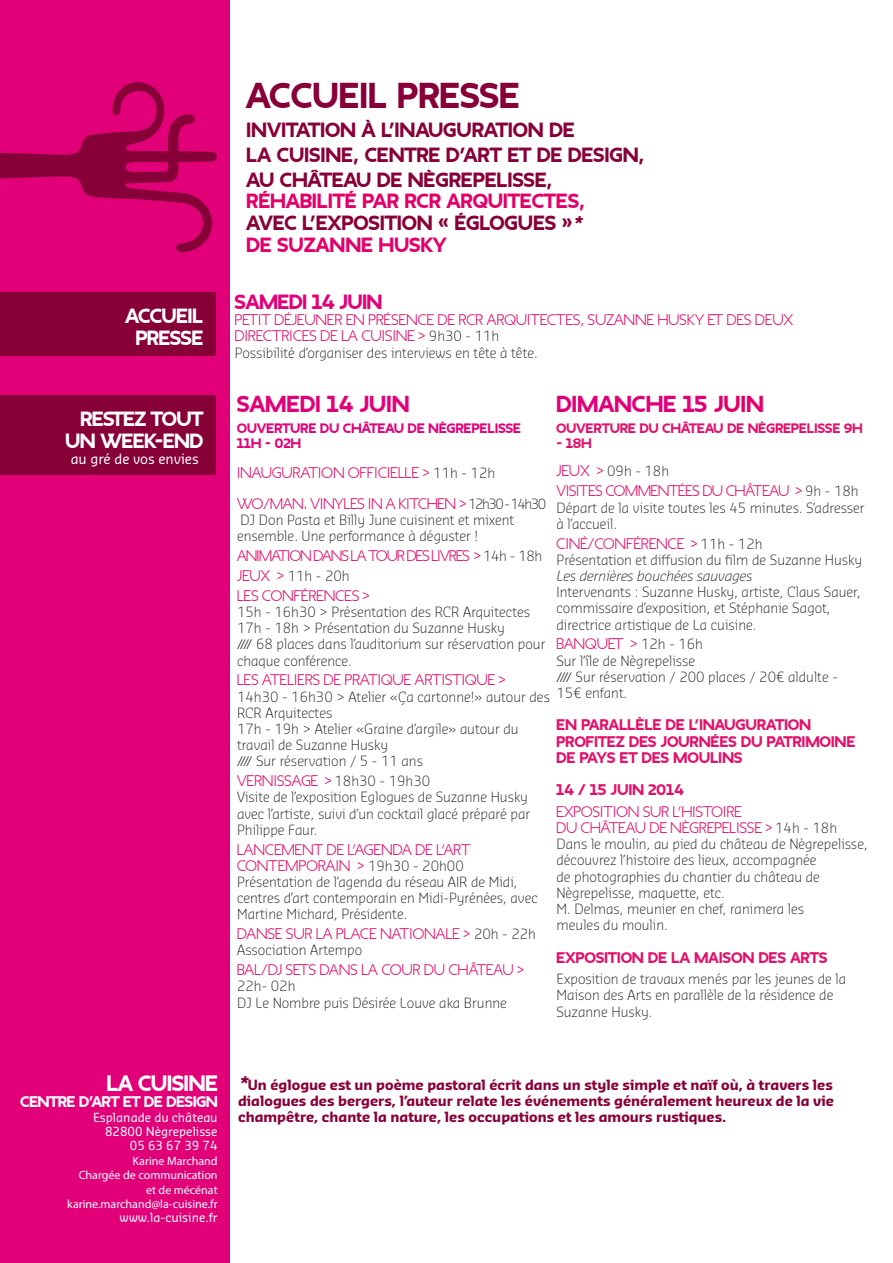
<style>
.page{position:relative;width:893px;height:1263px;background:#fff}
.page>*{position:absolute;margin:0;border:0;box-sizing:border-box;transform-origin:0 0}
.t1{font:700 31.5px "Irma";letter-spacing:.025em;color:#880038}
.t2{font:700 20.25px "Irma";letter-spacing:.025em;color:#e20079}
.t3{font:700 19.5px "Irma";color:#fff}
.t4{font:700 18px "Irma";letter-spacing:.025em;color:#880038}
.t5{font:700 18px "Irma";letter-spacing:.025em;color:#890038}
.t6{font:700 18px "Irma";letter-spacing:.025em;color:#e30069}
.t7{font:700 18px "Irma";color:#fff}
.t8{font:700 18px "Irma";color:#e20079}
.t9{font:300 13.5px/16.2px "Sansa Pro";color:#231f20}
.t10{font:300 13.5px/16.2px "Irma";letter-spacing:.025em;color:#e3106a}
.t11{font:700 13.5px/16.2px "Sansa Pro";color:#890038;text-align:justify}
.t12{font:700 13.5px/16.2px "Irma";letter-spacing:.025em;color:#e3106a}
.t13{font:300 13.5px "Irma";letter-spacing:-.04em;color:#e3106a}
.t14{font:300 13.5px "Irma";color:#e3106a}
.t15{font:700 13.5px "Irma";color:#fff}
.t16{font:13.5px "Sansa Pro";color:#fff}
.t17{font:12px "Myriad Pro";color:#fff}
.t18{font:12px "Sansa Pro";color:#fff}
.t19{font:700 12px "Irma";letter-spacing:.025em;color:#e20079}
.t20{font:700 12px "Irma";letter-spacing:.025em;color:#e3106a}
.s1{font-style:italic}
.s2{font-family:"Sansa Pro";color:#231f20}
.s3{font-family:"Irma";color:#e3106a}
.s4{font-family:"Irma";font-size:12px}
.s5{color:#e30069}
.s6{font-family:"Irma";font-style:italic;font-size:18px}
</style>
<div class="page">
<div style="left:0;top:0;width:230px;height:1263px;background:#e20079"></div>
<div style="left:0;top:395px;width:216px;height:80px;background:#880038"></div>
<svg style="left:0;top:82px;width:217px;height:170px"></svg>
<div style="left:0;top:293px;width:216px;height:63px;background:#880038"></div>
<p class="t7" style="left:125px;top:304px;width:79px">ACCUEIL</p>
<p class="t7" style="left:136px;top:325px;width:69px">PRESSE</p>
<p class="t7" style="left:80px;top:407px;width:124px">RESTEZ TOUT</p>
<p class="t7" style="left:66px;top:428px;width:139px">UN WEEK-END</p>
<p class="t16" style="left:71px;top:450px;width:129px">au gré de vos envies</p>
<p class="t1" style="left:247px;top:74px;width:274px">ACCUEIL PRESSE</p>
<p class="t4" style="left:247px;top:118px;width:329px">INVITATION À L’INAUGURATION DE</p>
<p class="t4" style="left:247px;top:142px;width:399px">LA CUISINE, CENTRE D’ART ET DE DESIGN,</p>
<p class="t5" style="left:247px;top:167px;width:307px">AU CHÂTEAU DE NÈGREPELISSE,</p>
<p class="t6" style="left:247px;top:189px;width:340px">RÉHABILITÉ PAR RCR ARQUITECTES,</p>
<p class="t5" style="left:247px;top:210px;width:341px">AVEC L’EXPOSITION « ÉGLOGUES »<span class="s1">*</span></p>
<p class="t6" style="left:247px;top:232px;width:202px">DE SUZANNE HUSKY</p>
<p class="t8" style="left:235px;top:289px;width:149px">SAMEDI 14 JUIN</p>
<p class="t10" style="left:235px;top:311px;width:559px">PETIT DÉJEUNER EN PRÉSENCE DE RCR ARQUITECTES, SUZANNE HUSKY ET DES DEUX<br>DIRECTRICES DE LA CUISINE &gt; <span class="s2">9h30 - 11h</span></p>
<p class="t9" style="left:235px;top:344px;width:304px">Possibilité d’organiser des interviews en tête à tête.</p>
<p class="t2" style="left:237px;top:390px;width:174px">SAMEDI 14 JUIN</p>
<p class="t19" style="left:237px;top:420px;width:285px">OUVERTURE DU CHÂTEAU DE NÈGREPELISSE</p>
<p class="t19" style="left:237px;top:435px;width:65px">11H - 02H</p>
<p class="t10" style="left:237px;top:464px;width:260px">INAUGURATION OFFICIELLE &gt; <span class="s2">11h - 12h</span></p>
<p class="t10" style="left:237px;top:495px;width:311px">WO/MAN. VINYLES IN A KITCHEN &gt; <span class="s2">12h30 - 14h30</span></p>
<p class="t9" style="left:237px;top:512px;width:279px">DJ Don Pasta et Billy June cuisinent et mixent ensemble. Une performance à déguster !</p>
<p class="t13" style="left:237px;top:547px;width:307px">ANIMATION DANS LA TOUR DES LIVRES &gt; <span class="s2">14h - 18h</span></p>
<p class="t9" style="left:237px;top:568px;width:114px"><span class="s3">JEUX &gt;</span> 11h - 20h</p>
<p class="t10" style="left:237px;top:587px;width:134px">LES CONFÉRENCES &gt;</p>
<p class="t9" style="left:237px;top:604px;width:295px">15h - 16h30 &gt; Présentation des RCR Arquitectes</p>
<p class="t9" style="left:237px;top:620px;width:269px">17h - 18h &gt; Présentation du Suzanne Husky</p>
<p class="t9" style="left:237px;top:636px;width:310px"><span class="s4">////</span> 68 places dans l’auditorium sur réservation pour chaque conférence.</p>
<p class="t10" style="left:237px;top:671px;width:270px">LES ATELIERS DE PRATIQUE ARTISTIQUE &gt;</p>
<p class="t9" style="left:237px;top:688px;width:314px">14h30 - 16h30 &gt; Atelier «Ça cartonne!» autour des<br>RCR Arquitectes</p>
<p class="t9" style="left:237px;top:721px;width:283px">17h - 19h &gt; Atelier «Graine d’argile» autour du travail de Suzanne Husky</p>
<p class="t9" style="left:237px;top:753px;width:187px"><span class="s4">////</span> Sur réservation / 5 - 11 ans</p>
<p class="t10" style="left:237px;top:772px;width:195px">VERNISSAGE &gt; <span class="s2">18h30 - 19h30</span></p>
<p class="t9" style="left:237px;top:789px;width:295px">Visite de l’exposition Eglogues de Suzanne Husky avec l’artiste, suivi d’un cocktail glacé préparé par<br>Philippe Faur.</p>
<p class="t10" style="left:237px;top:841px;width:235px">LANCEMENT DE L’AGENDA DE L’ART<br>CONTEMPORAIN &gt; <span class="s2">19h30 - 20h00</span></p>
<p class="t9" style="left:237px;top:874px;width:302px">Présentation de l’agenda du réseau AIR de Midi, centres d’art contemporain en Midi-Pyrénées, avec<br>Martine Michard, Présidente.</p>
<p class="t10" style="left:237px;top:925px;width:300px">DANSE SUR LA PLACE NATIONALE &gt; <span class="s2">20h - 22h</span></p>
<p class="t9" style="left:237px;top:942px;width:127px">Association Artempo</p>
<p class="t10" style="left:237px;top:961px;width:288px">BAL/DJ SETS DANS LA COUR DU CHÂTEAU &gt;<br><span class="s2">22h- 02h</span></p>
<p class="t9" style="left:237px;top:994px;width:271px">DJ Le Nombre puis Désirée Louve aka Brunne</p>
<p class="t2" style="left:556px;top:390px;width:209px">DIMANCHE 15 <span class="s5">JUIN</span></p>
<p class="t20" style="left:556px;top:420px;width:308px">OUVERTURE DU CHÂTEAU DE NÈGREPELISSE 9H</p>
<p class="t20" style="left:556px;top:435px;width:37px">- 18H</p>
<p class="t9" style="left:556px;top:463px;width:114px"><span class="s3">JEUX &gt;</span> 09h - 18h</p>
<p class="t14" style="left:556px;top:482px;width:304px">VISITES COMMENTÉES DU CHÂTEAU &gt; <span class="s2">9h - 18h</span></p>
<p class="t9" style="left:556px;top:499px;width:310px">Départ de la visite toutes les 45 minutes. S’adresser à l’accueil.</p>
<p class="t10" style="left:556px;top:535px;width:208px">CINÉ/CONFÉRENCE &gt; <span class="s2">11h - 12h</span></p>
<p class="t9" style="left:556px;top:551px;width:307px">Présentation et diffusion du film de Suzanne Husky<br><span class="s1">Les dernières bouchées sauvages</span></p>
<p class="t9" style="left:556px;top:584px;width:306px">Intervenants : Suzanne Husky, artiste, Claus Sauer, commissaire d’exposition, et Stéphanie Sagot, directrice artistique de La cuisine.</p>
<p class="t10" style="left:556px;top:635px;width:148px">BANQUET &gt; <span class="s2">12h - 16h</span></p>
<p class="t9" style="left:556px;top:652px;width:140px">Sur l’île de Nègrepelisse</p>
<p class="t9" style="left:556px;top:668px;width:283px"><span class="s4">////</span> Sur réservation / 200 places / 20€ aldulte -</p>
<p class="t9" style="left:556px;top:685px;width:72px">15€ enfant.</p>
<p class="t12" style="left:556px;top:716px;width:300px">EN PARALLÈLE DE L’INAUGURATION<br>PROFITEZ DES JOURNÉES DU PATRIMOINE<br>DE PAYS ET DES MOULINS</p>
<p class="t12" style="left:556px;top:781px;width:129px">14 / 15 JUIN 2014</p>
<p class="t10" style="left:556px;top:803px;width:187px">EXPOSITION SUR L’HISTOIRE</p>
<p class="t10" style="left:556px;top:819px;width:282px">DU CHÂTEAU DE NÈGREPELISSE &gt; <span class="s2">14h - 18h</span></p>
<p class="t9" style="left:556px;top:836px;width:313px">Dans le moulin, au pied du château de Nègrepelisse, découvrez l’histoire des lieux, accompagnée<br>de photographies du chantier du château de Nègrepelisse, maquette, etc.</p>
<p class="t9" style="left:556px;top:901px;width:249px">M. Delmas, meunier en chef, ranimera les</p>
<p class="t9" style="left:556px;top:917px;width:113px">meules du moulin.</p>
<p class="t12" style="left:556px;top:948px;width:272px">EXPOSITION DE LA MAISON DES ARTS</p>
<p class="t9" style="left:556px;top:971px;width:291px">Exposition de travaux menés par les jeunes de la<br>Maison des Arts en parallèle de la résidence de<br>Suzanne Husky.</p>
<p class="t3" style="left:107px;top:1070px;width:112px">LA CUISINE</p>
<p class="t15" style="left:21px;top:1092px;width:198px">CENTRE D’ART ET DE DESIGN</p>
<p class="t18" style="left:93px;top:1109px;width:126px">Esplanade du château</p>
<p class="t18" style="left:105px;top:1123px;width:114px">82800 Nègrepelisse</p>
<p class="t18" style="left:130px;top:1137px;width:89px">05 63 67 39 74</p>
<p class="t17" style="left:133px;top:1153px;width:87px">Karine Marchand</p>
<p class="t17" style="left:79px;top:1168px;width:140px">Chargée de communication</p>
<p class="t17" style="left:146px;top:1182px;width:73px">et de mécénat</p>
<p class="t17" style="left:67px;top:1196px;width:152px">karine.marchand@la-cuisine.fr</p>
<p class="t18" style="left:119px;top:1209px;width:100px">www.la-cuisine.fr</p>
<p class="t11" style="left:238px;top:1076px;width:597px"><span class="s6">*</span>Un églogue est un poème pastoral écrit dans un style simple et naïf où, à travers les dialogues des bergers, l’auteur relate les événements généralement heureux de la vie champêtre, chante la nature, les occupations et les amours rustiques.</p>
</div>
